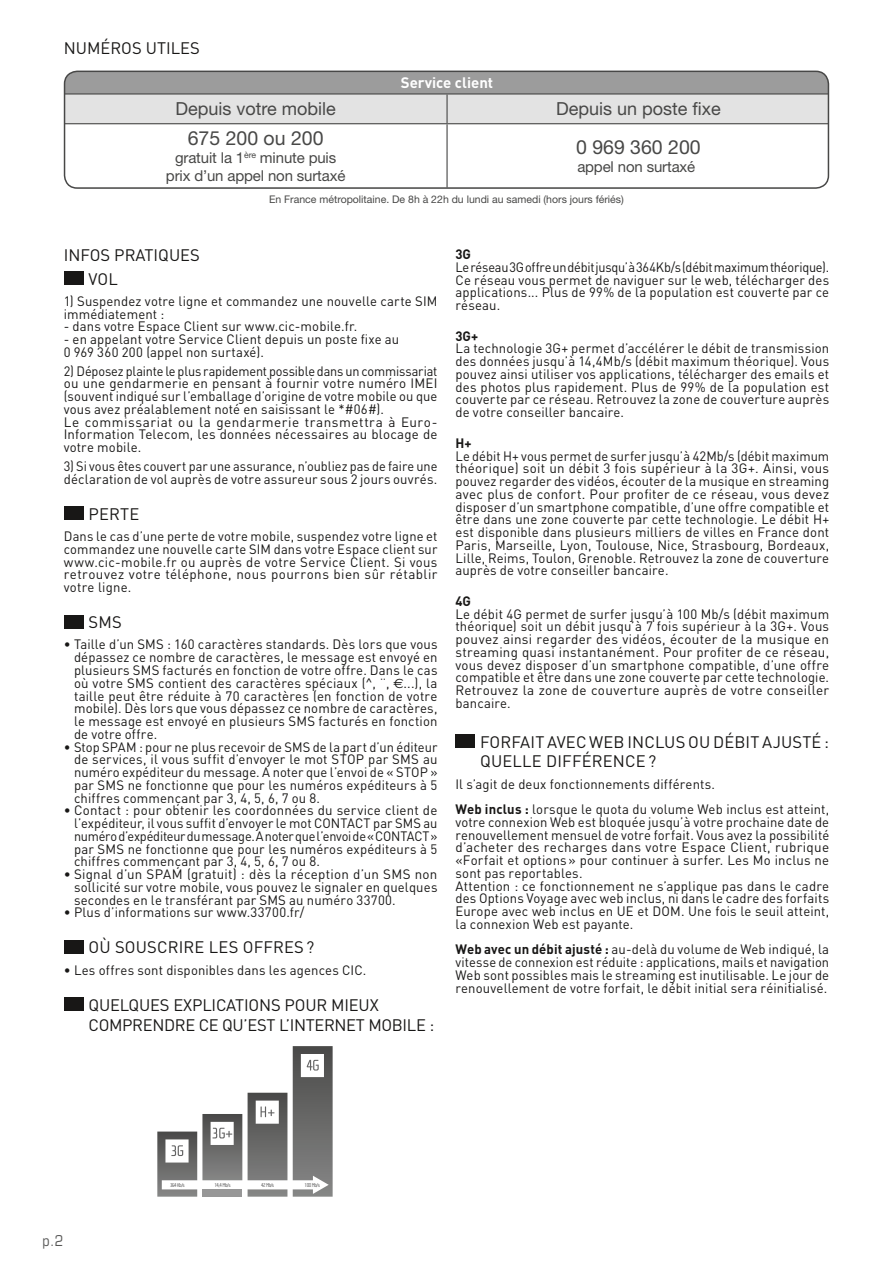
<style>
.page{position:relative;width:893px;height:1263px;background:#fff}
.page>*{position:absolute;margin:0;border:0;box-sizing:border-box;transform-origin:0 0}
.t1{font:19.5px "Helvetica Neue LT Std";color:#484847}
.t2{font:18px "Helvetica Neue LT Std";color:#484847}
.t3{font:16.5px/23.4px "DIN";color:#181716}
.t4{font:16.5px/19.8px "DIN";letter-spacing:-.02em;color:#181716}
.t5{font:15px/18px "Helvetica Neue LT Std";letter-spacing:-.01em;color:#484847;text-align:center}
.t6{font:700 15px "DIN";color:#fff}
.t7{font:condensed 15px "Eurostile LT Std";color:#565655}
.t8{font:13.5px/12.8px "DIN";letter-spacing:.01em;color:#181716;text-align:justify}
.t9{font:13.5px/12.8px "DIN";letter-spacing:.01em;color:#181716;scale:.94 1}
.t10{font:13.5px/12.8px "DIN";letter-spacing:.01em;color:#181716;text-align:justify;scale:.95 1}
.t11{font:13.5px/12.8px "DIN";letter-spacing:.01em;color:#181716;text-align:justify;scale:.96 1}
.t12{font:700 13.5px "DIN";color:#181716}
.t13{font:10.5px "Helvetica Neue LT Std";color:#484847}
.t14{font:5.7px "Cholla Sans";letter-spacing:-.075em;color:#636363}
.s1{font-family:"Euro Sans"}
.s2{font-weight:700}
</style>
<div class="page">
<div style="left:64px;top:271px;width:19px;height:14px;background:#181716"></div>
<div style="left:64px;top:506px;width:19px;height:14px;background:#181716"></div>
<div style="left:64px;top:615px;width:19px;height:13px;background:#181716"></div>
<div style="left:64px;top:940px;width:19px;height:13px;background:#181716"></div>
<div style="left:64px;top:997px;width:19px;height:14px;background:#181716"></div>
<div style="left:455px;top:734px;width:20px;height:13px;background:#181716"></div>
<div style="left:65px;top:71px;width:763px;height:117px;background:#e3e3e3;border-radius:13px"></div>
<div style="left:65px;top:71px;width:763px;height:23px;background:#9c9c9c"></div>
<div style="left:67px;top:124px;width:761px;height:64px;background:#fff"></div>
<hr style="left:65px;top:93px;width:382px;height:2px;background:#484847">
<hr style="left:447px;top:93px;width:381px;height:2px;background:#484847">
<hr style="left:446px;top:95px;width:2px;height:28px;background:#484847">
<hr style="left:65px;top:123px;width:382px;height:1px;background:#484847">
<hr style="left:65px;top:124px;width:1px;height:64px;background:#484847">
<hr style="left:447px;top:123px;width:381px;height:1px;background:#484847">
<hr style="left:446px;top:124px;width:2px;height:64px;background:#484847">
<div style="left:64px;top:71px;width:765px;height:118px;border:2px solid #484847;border-radius:13px"></div>
<svg style="left:157px;top:1114px;width:85px;height:83px"></svg>
<svg style="left:248px;top:1093px;width:39px;height:104px"></svg>
<svg style="left:293px;top:1046px;width:40px;height:151px"></svg>
<p class="t3" style="left:64px;top:36px;width:138px">NUMÉROS UTILES</p>
<p class="t6" style="left:401px;top:73px;width:94px">Service client</p>
<h2 class="t2" style="left:175px;top:98px;width:162px">Depuis votre mobile</h2>
<h2 class="t2" style="left:556px;top:98px;width:166px">Depuis un poste fixe</h2>
<h1 class="t1" style="left:188px;top:126px;width:137px">675 200 ou 200</h1>
<p class="t5" style="left:166px;top:148px;width:181px">gratuit la 1<sup>ère</sup> minute puis prix d’un appel non surtaxé</p>
<h1 class="t1" style="left:576px;top:135px;width:126px">0 969 360 200</h1>
<p class="t5" style="left:577px;top:157px;width:119px">appel non surtaxé</p>
<p class="t13" style="left:269px;top:193px;width:356px">En France métropolitaine. De 8h à 22h du lundi au samedi (hors jours fériés)</p>
<p class="t3" style="left:89px;top:243px;width:113px;text-indent:-25px">INFOS PRATIQUES<br>VOL</p>
<p class="t8" style="left:64px;top:294px;width:375px">1) Suspendez votre ligne et commandez une nouvelle carte SIM immédiatement :</p>
<p class="t8" style="left:64px;top:320px;width:295px">- dans votre Espace Client sur www.cic-mobile.fr.</p>
<p class="t8" style="left:64px;top:333px;width:337px">- en appelant votre Service Client depuis un poste fixe au<br>0 969 360 200 (appel non surtaxé).</p>
<p class="t9" style="left:64px;top:364px;width:399px">2) Déposez plainte le plus rapidement possible dans un commissariat ou une gendarmerie en pensant à fournir votre numéro IMEI (souvent indiqué sur l’emballage d’origine de votre mobile ou que vous avez préalablement noté en saisissant le *#06#).<br>Le commissariat ou la gendarmerie transmettra à Euro-Information Telecom, les données nécessaires au blocage de votre mobile.</p>
<p class="t9" style="left:64px;top:459px;width:399px">3) Si vous êtes couvert par une assurance, n’oubliez pas de faire une déclaration de vol auprès de votre assureur sous 2 jours ouvrés.</p>
<p class="t3" style="left:89px;top:502px;width:52px">PERTE</p>
<p class="t11" style="left:64px;top:530px;width:391px">Dans le cas d’une perte de votre mobile, suspendez votre ligne et commandez une nouvelle carte SIM dans votre Espace client sur www.cic-mobile.fr ou auprès de votre Service Client. Si vous retrouvez votre téléphone, nous pourrons bien sûr rétablir votre ligne.</p>
<p class="t3" style="left:89px;top:610px;width:35px">SMS</p>
<p class="t8" style="left:74px;top:638px;width:365px;text-indent:-10px">• Taille d’un SMS : 160 caractères standards. Dès lors que vous dépassez ce nombre de caractères, le message est envoyé en plusieurs SMS facturés en fonction de votre offre. Dans le cas où votre SMS contient des caractères spéciaux (^, ¨, <span class="s1">E</span>...), la taille peut être réduite à 70 caractères (en fonction de votre mobile). Dès lors que vous dépassez ce nombre de caractères, le message est envoyé en plusieurs SMS facturés en fonction de votre offre.</p>
<p class="t11" style="left:74px;top:740px;width:380px;text-indent:-10px">• Stop SPAM : pour ne plus recevoir de SMS de la part d’un éditeur de services, il vous suffit d’envoyer le mot STOP par SMS au numéro expéditeur du message. A noter que l’envoi de « STOP » par SMS ne fonctionne que pour les numéros expéditeurs à 5 chiffres commençant par 3, 4, 5, 6, 7 ou 8.</p>
<p class="t8" style="left:74px;top:804px;width:365px;text-indent:-10px">• Contact : pour obtenir les coordonnées du service client de l’expéditeur, il vous suffit d’envoyer le mot CONTACT par SMS au numéro d’expéditeur du message. A noter que l’envoi de « CONTACT » par SMS ne fonctionne que pour les numéros expéditeurs à 5 chiffres commençant par 3, 4, 5, 6, 7 ou 8.</p>
<p class="t8" style="left:74px;top:867px;width:365px;text-indent:-10px">• Signal d’un SPAM (gratuit) : dès la réception d’un SMS non sollicité sur votre mobile, vous pouvez le signaler en quelques secondes en le transférant par SMS au numéro 33700.</p>
<p class="t8" style="left:64px;top:906px;width:242px">• Plus d’informations sur www.33700.fr/</p>
<p class="t3" style="left:89px;top:935px;width:227px">OÙ SOUSCRIRE LES OFFRES?</p>
<p class="t8" style="left:64px;top:963px;width:304px">• Les offres sont disponibles dans les agences CIC.</p>
<p class="t4" style="left:89px;top:995px;width:347px">QUELQUES EXPLICATIONS POUR MIEUX<br>COMPRENDRE CE QU’EST L’INTERNET MOBILE :</p>
<p class="t12" style="left:455px;top:245px;width:17px">3G</p>
<p class="t9" style="left:455px;top:260px;width:399px;text-align:justify">Le réseau 3G offre un débit jusqu’à 364Kb/s (débit maximum théorique).<br>Ce réseau vous permet de naviguer sur le web, télécharger des applications... Plus de 99% de la population est couverte par ce réseau.</p>
<p class="t12" style="left:455px;top:327px;width:24px">3G+</p>
<p class="t8" style="left:455px;top:342px;width:375px">La technologie 3G+ permet d’accélérer le débit de transmission des données jusqu’à 14,4Mb/s (débit maximum théorique). Vous pouvez ainsi utiliser vos applications, télécharger des emails et des photos plus rapidement. Plus de 99% de la population est couverte par ce réseau. Retrouvez la zone de couverture auprès de votre conseiller bancaire.</p>
<p class="t12" style="left:455px;top:434px;width:18px">H+</p>
<p class="t10" style="left:455px;top:449px;width:395px">Le débit H+ vous permet de surfer jusqu’à 42Mb/s (débit maximum théorique) soit un débit 3 fois supérieur à la 3G+. Ainsi, vous pouvez regarder des vidéos, écouter de la musique en streaming avec plus de confort. Pour profiter de ce réseau, vous devez disposer d’un smartphone compatible, d’une offre compatible et être dans une zone couverte par cette technologie. Le débit H+ est disponible dans plusieurs milliers de villes en France dont Paris, Marseille, Lyon, Toulouse, Nice, Strasbourg, Bordeaux, Lille, Reims, Toulon, Grenoble. Retrouvez la zone de couverture auprès de votre conseiller bancaire.</p>
<p class="t12" style="left:455px;top:592px;width:17px">4G</p>
<p class="t8" style="left:455px;top:607px;width:375px">Le débit 4G permet de surfer jusqu’à 100 Mb/s (débit maximum théorique) soit un débit jusqu’à 7 fois supérieur à la 3G+. Vous pouvez ainsi regarder des vidéos, écouter de la musique en streaming quasi instantanément. Pour profiter de ce réseau, vous devez disposer d’un smartphone compatible, d’une offre compatible et être dans une zone couverte par cette technologie.<br>Retrouvez la zone de couverture auprès de votre conseiller bancaire.</p>
<p class="t3" style="left:480px;top:731px;width:350px;line-height:19.8px">FORFAIT AVEC WEB INCLUS OU DÉBIT AJUSTÉ :<br>QUELLE DIFFÉRENCE?</p>
<p class="t8" style="left:455px;top:771px;width:375px;line-height:25.5px">Il s’agit de deux fonctionnements différents.<br><span class="s2">Web inclus :</span> lorsque le quota du volume Web inclus est atteint,</p>
<p class="t8" style="left:455px;top:815px;width:375px;text-align:left">votre connexion Web est bloquée jusqu’à votre prochaine date de renouvellement mensuel de votre forfait. Vous avez la possibilité d’acheter des recharges dans votre Espace Client, rubrique «Forfait et options» pour continuer à surfer. Les Mo inclus ne sont pas reportables.<br>Attention : ce fonctionnement ne s’applique pas dans le cadre des Options Voyage avec web inclus, ni dans le cadre des forfaits Europe avec web inclus en UE et DOM. Une fois le seuil atteint, la connexion Web est payante.</p>
<p class="t8" style="left:455px;top:943px;width:375px"><span class="s2">Web avec un débit ajusté :</span> au-delà du volume de Web indiqué, la vitesse de connexion est réduite : applications, mails et navigation Web sont possibles mais le streaming est inutilisable. Le jour de renouvellement de votre forfait, le débit initial sera réinitialisé.</p>
<p class="t7" style="left:43px;top:1231px;width:22px">p.2</p>
<p class="t14" style="left:170px;top:1182px;width:16px">364 Kb/s</p>
<p class="t14" style="left:214px;top:1182px;width:18px">14,4 Mb/s</p>
<p class="t14" style="left:261px;top:1182px;width:15px">42 Mb/s</p>
<p class="t14" style="left:305px;top:1182px;width:17px">100 Mb/s</p>
</div>
